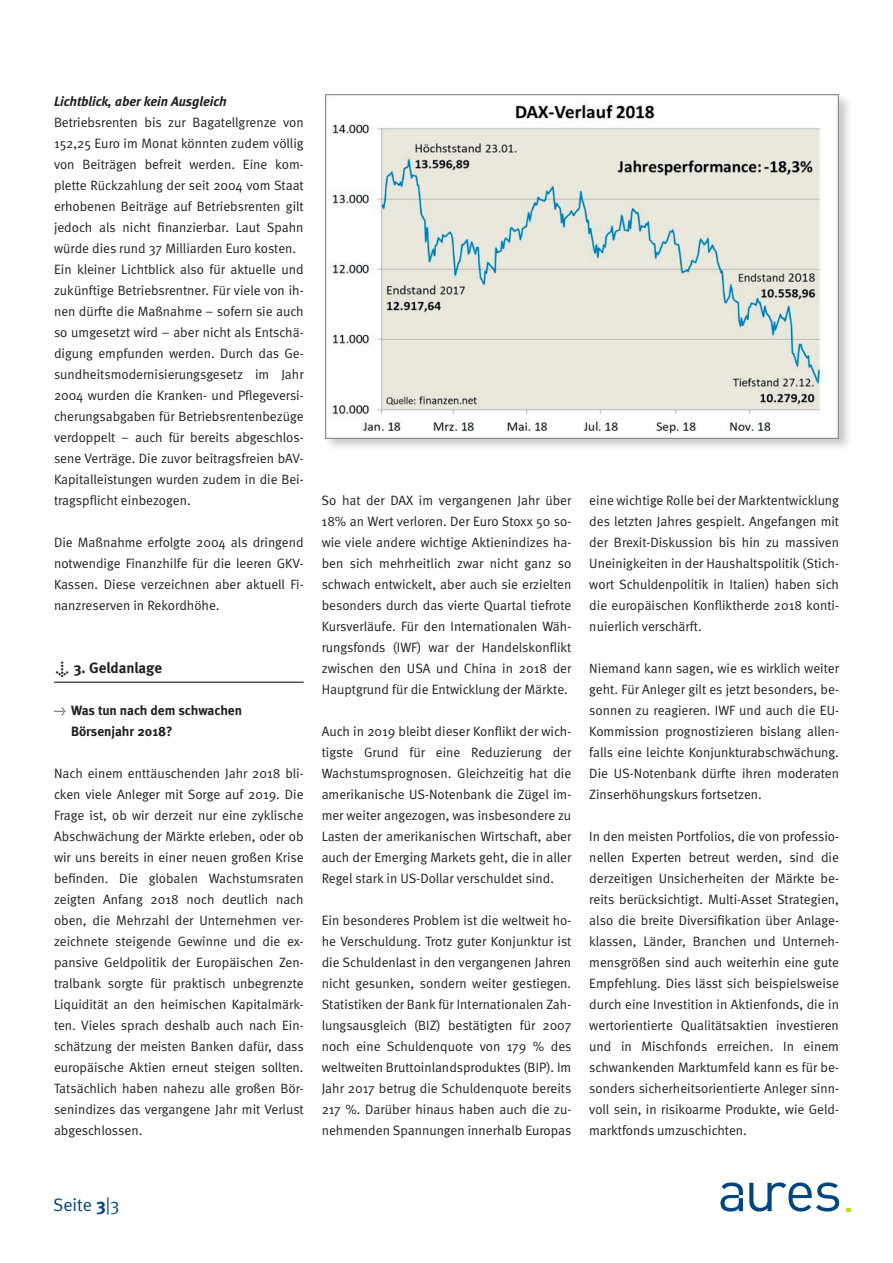
<style>
.page{position:relative;width:893px;height:1263px;background:#fff}
.page>*{position:absolute;margin:0;border:0;box-sizing:border-box;transform-origin:0 0}
.t1{font:18px "Meta Normal";color:#00467e}
.t2{font:700 15px "Meta";letter-spacing:-.005em;color:#231f20}
.t3{font:13.5px/21px "Meta Normal";color:#231f20;text-align:justify}
.t4{font:700 13.5px/21px "Meta";color:#231f20}
.t5{font:italic 700 13.5px "Meta";color:#231f20}
.s1{font-family:"Meta Bold Expert";font-weight:400;font-size:13.5px}
.s2{font-family:"Meta Normal Expert";font-weight:400}
.s3{font-family:"Meta";font-weight:700}
</style>
<div class="page">
<hr style="left:54px;top:682px;width:250px;height:1px;background:#231f20">
<svg style="left:846px;top:1208px;width:4px;height:3px"></svg>
<svg style="left:749px;top:1182px;width:90px;height:29px"></svg>
<svg style="left:720px;top:1182px;width:23px;height:29px"></svg>
<div style="left:323px;top:92px;width:530px;height:360px;background:#231f20;opacity:.25"></div>
<img style="left:325px;top:95px;width:514px;height:343px">
<p class="t5" style="left:54px;top:93px;width:174px">Lichtblick, aber kein Ausgleich</p>
<p class="t3" style="left:54px;top:112px;width:251px;text-align:left">Betriebsrenten bis zur Bagatellgrenze von 152,25 Euro im Monat könnten zudem völlig von Beiträgen befreit werden. Eine kom&shy;plette Rückzahlung der seit 2004 vom Staat erhobenen Beiträge auf Betriebsrenten gilt jedoch als nicht finanzierbar. Laut Spahn würde dies rund 37 Milliarden Euro kosten.<br>Ein kleiner Lichtblick also für aktuelle und zukünftige Betriebsrentner. Für viele von ih&shy;nen dürfte die Maßnahme – sofern sie auch so umgesetzt wird – aber nicht als Entschä&shy;digung empfunden werden. Durch das Ge&shy;sundheitsmodernisierungsgesetz im Jahr 2004 wurden die Kranken- und Pflegeversi&shy;cherungsabgaben für Betriebsrentenbezüge verdoppelt – auch für bereits abgeschlos&shy;sene Verträge. Die zuvor beitragsfreien bAV-Kapitalleistungen wurden zudem in die Bei&shy;tragspflicht einbezogen.</p>
<p class="t3" style="left:54px;top:532px;width:251px">Die Maßnahme erfolgte 2004 als dringend notwendige Finanzhilfe für die leeren GKV-Kassen. Diese verzeichnen aber aktuell Fi&shy;nanzreserven in Rekordhöhe.</p>
<p class="t2" style="left:54px;top:659px;width:109px"><span class="s1">n</span> 3. Geldanlage</p>
<p class="t4" style="left:71px;top:700px;width:173px;text-indent:-17px"><span class="s2">t</span> Was tun nach dem schwachen<br>Börsenjahr 2018?</p>
<p class="t3" style="left:54px;top:763px;width:251px">Nach einem enttäuschenden Jahr 2018 bli&shy;cken viele Anleger mit Sorge auf 2019. Die Frage ist, ob wir derzeit nur eine zyklische Abschwächung der Märkte erleben, oder ob wir uns bereits in einer neuen großen Krise befinden. Die globalen Wachstumsraten zeigten Anfang 2018 noch deutlich nach oben, die Mehrzahl der Unternehmen ver&shy;zeichnete steigende Gewinne und die ex&shy;pansive Geldpolitik der Europäischen Zen&shy;tralbank sorgte für praktisch unbegrenzte Liquidität an den heimischen Kapitalmärk&shy;ten. Vieles sprach deshalb auch nach Ein&shy;schätzung der meisten Banken dafür, dass europäische Aktien erneut steigen sollten.<br>Tatsächlich haben nahezu alle großen Bör&shy;senindizes das vergangene Jahr mit Verlust abgeschlossen.</p>
<p class="t3" style="left:322px;top:490px;width:251px">So hat der DAX im vergangenen Jahr über 18% an Wert verloren. Der Euro Stoxx 50 so&shy;wie viele andere wichtige Aktienindizes ha&shy;ben sich mehrheitlich zwar nicht ganz so schwach entwickelt, aber auch sie erzielten besonders durch das vierte Quartal tiefrote Kursverläufe. Für den Internationalen Wäh&shy;rungsfonds (IWF) war der Handelskonflikt zwischen den USA und China in 2018 der Hauptgrund für die Entwicklung der Märkte.</p>
<p class="t3" style="left:322px;top:721px;width:251px">Auch in 2019 bleibt dieser Konflikt der wich&shy;tigste Grund für eine Reduzierung der Wachstumsprognosen. Gleichzeitig hat die amerikanische US-Notenbank die Zügel im&shy;mer weiter angezogen, was insbesondere zu Lasten der amerikanischen Wirtschaft, aber auch der Emerging Markets geht, die in aller Regel stark in US-Dollar verschuldet sind.</p>
<p class="t3" style="left:322px;top:910px;width:251px">Ein besonderes Problem ist die weltweit ho&shy;he Verschuldung. Trotz guter Konjunktur ist die Schuldenlast in den vergangenen Jahren nicht gesunken, sondern weiter gestiegen.<br>Statistiken der Bank für Internationalen Zah&shy;lungsausgleich (BIZ) bestätigten für 2007 noch eine Schuldenquote von 179 % des weltweiten Bruttoinlandsproduktes (BIP). Im Jahr 2017 betrug die Schuldenquote bereits 217 %. Darüber hinaus haben auch die zu&shy;nehmenden Spannungen innerhalb Europas</p>
<p class="t3" style="left:589px;top:490px;width:251px">eine wichtige Rolle bei der Marktentwicklung des letzten Jahres gespielt. Angefangen mit der Brexit-Diskussion bis hin zu massiven Uneinigkeiten in der Haushaltspolitik (Stich&shy;wort Schuldenpolitik in Italien) haben sich die europäischen Konfliktherde 2018 konti&shy;nuierlich verschärft.</p>
<p class="t3" style="left:589px;top:658px;width:251px">Niemand kann sagen, wie es wirklich weiter geht. Für Anleger gilt es jetzt besonders, be&shy;sonnen zu reagieren. IWF und auch die EU-Kommission prognostizieren bislang allen&shy;falls eine leichte Konjunkturabschwächung.<br>Die US-Notenbank dürfte ihren moderaten Zinserhöhungskurs fortsetzen.</p>
<p class="t3" style="left:589px;top:826px;width:251px">In den meisten Portfolios, die von professio&shy;nellen Experten betreut werden, sind die derzeitigen Unsicherheiten der Märkte be&shy;reits berücksichtigt. Multi-Asset Strategien, also die breite Diversifikation über Anlage&shy;klassen, Länder, Branchen und Unterneh&shy;mensgrößen sind auch weiterhin eine gute Empfehlung. Dies lässt sich beispielsweise durch eine Investition in Aktienfonds, die in wertorientierte Qualitätsaktien investieren und in Mischfonds erreichen. In einem schwankenden Marktumfeld kann es für be&shy;sonders sicherheitsorientierte Anleger sinn&shy;voll sein, in risikoarme Produkte, wie Geld&shy;marktfonds umzuschichten.</p>
<h1 class="t1" style="left:53px;top:1194px;width:68px">Seite <span class="s3">3</span>|3</h1>
</div>
